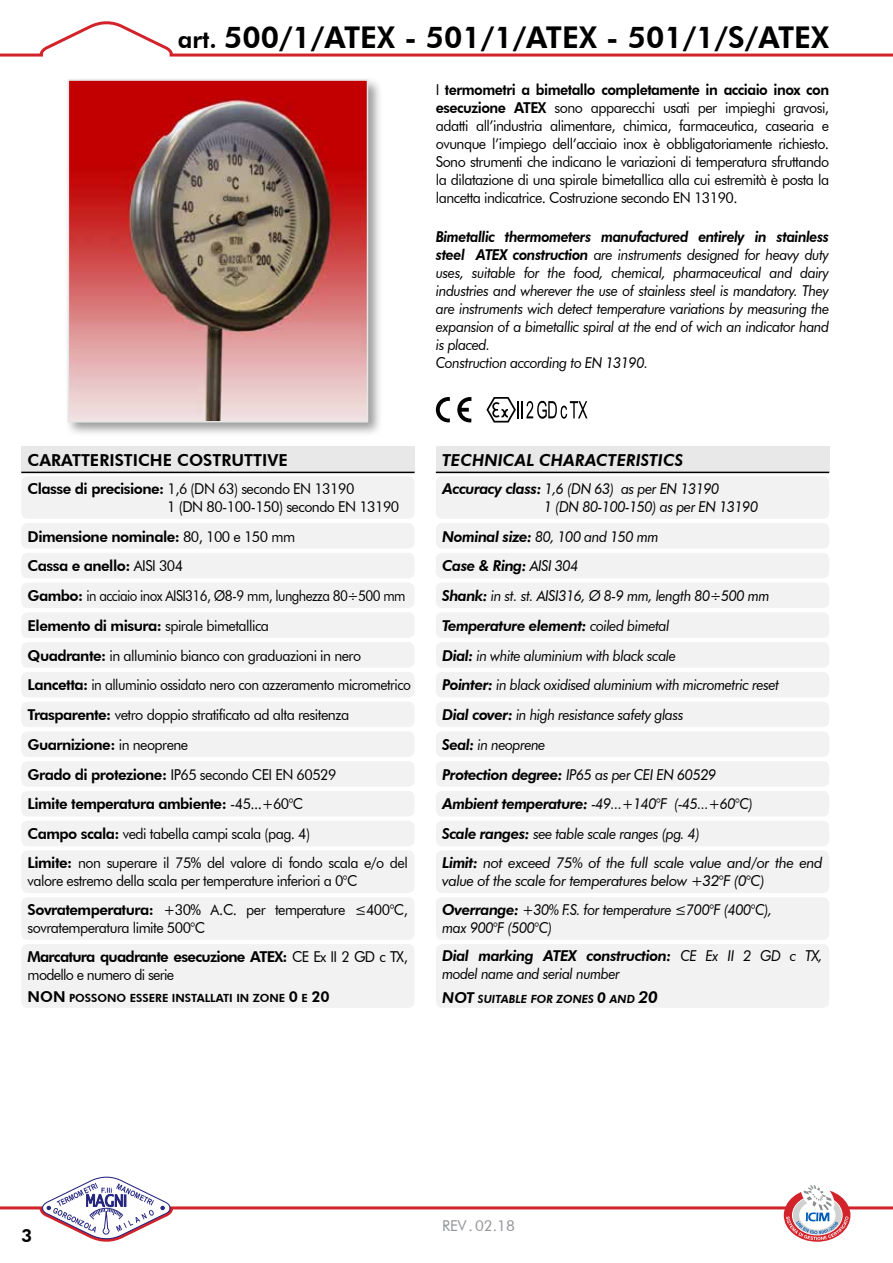
<style>
.page{position:relative;width:893px;height:1263px;background:#fff}
.page>*{position:absolute;margin:0;border:0;box-sizing:border-box;transform-origin:0 0}
.t1{font:800 30px "Futura BT";color:#000}
.t2{font:800 18px "Futura BT";color:#000}
.t3{font:800 16.5px "Futura BT";color:#000}
.t4{font:italic 800 16.5px "Futura BT";color:#000}
.t5{font:15px/18px "Futura BT";letter-spacing:-.035em;color:#000;scale:.95 1}
.t6{font:italic 15px/18px "Futura BT";letter-spacing:-.035em;color:#000;scale:.95 1}
.t7{font:italic 15px/18px "Futura BT";letter-spacing:-.035em;color:#000}
.t8{font:800 15px "Futura BT";letter-spacing:-.035em;color:#000}
.t9{font:15px "Futura BT";letter-spacing:-.035em;color:#000}
.t10{font:15px "Futura BT";color:#939598}
.t11{font:italic 800 15px "Futura BT";color:#000}
.t12{font:800 11.25px "Futura BT";color:#000}
.t13{font:italic 800 11.25px "Futura BT";color:#000}
.s1{font-size:24px}
.s2{font-weight:800}
.s3{font-weight:400}
.s4{font-size:11.25px}
.s5{font-size:15px}
.s6{font-size:16.5px}
</style>
<div class="page">
<svg style="left:41px;top:21px;width:134px;height:34px"></svg>
<hr style="left:0;top:54px;width:43px;height:3px;background:#d2232a">
<hr style="left:170px;top:54px;width:723px;height:3px;background:#d2232a">
<hr style="left:0;top:1206px;width:43px;height:3px;background:#d2232a">
<hr style="left:170px;top:1206px;width:723px;height:3px;background:#d2232a">
<svg style="left:784px;top:1189px;width:66px;height:53px"></svg>
<svg style="left:786px;top:1185px;width:62px;height:55px"></svg>
<div style="left:65px;top:76px;width:318px;height:362px;background:#000;opacity:.4"></div>
<img style="left:67px;top:79px;width:302px;height:344px">
<div style="left:21px;top:446px;width:394px;height:26px;background:#e8e8e8"></div>
<div style="left:436px;top:446px;width:393px;height:26px;background:#e8e8e8"></div>
<hr style="left:21px;top:472px;width:394px;height:1px;background:#000">
<div style="left:21px;top:553px;width:394px;height:25px;background:#f2f2f2;border-radius:6px"></div>
<div style="left:21px;top:583px;width:394px;height:25px;background:#f2f2f2;border-radius:6px"></div>
<div style="left:21px;top:612px;width:394px;height:26px;background:#f2f2f2;border-radius:6px"></div>
<div style="left:21px;top:642px;width:394px;height:26px;background:#f2f2f2;border-radius:6px"></div>
<div style="left:21px;top:672px;width:394px;height:25px;background:#f2f2f2;border-radius:6px"></div>
<div style="left:21px;top:702px;width:394px;height:25px;background:#f2f2f2;border-radius:6px"></div>
<div style="left:21px;top:731px;width:394px;height:26px;background:#f2f2f2;border-radius:6px"></div>
<div style="left:21px;top:791px;width:394px;height:25px;background:#f2f2f2;border-radius:6px"></div>
<div style="left:21px;top:850px;width:394px;height:43px;background:#f2f2f2;border-radius:6px"></div>
<div style="left:21px;top:897px;width:394px;height:43px;background:#f2f2f2;border-radius:6px"></div>
<hr style="left:436px;top:472px;width:393px;height:1px;background:#000">
<div style="left:436px;top:553px;width:393px;height:25px;background:#f2f2f2;border-radius:6px"></div>
<div style="left:436px;top:583px;width:393px;height:25px;background:#f2f2f2;border-radius:6px"></div>
<div style="left:436px;top:612px;width:393px;height:26px;background:#f2f2f2;border-radius:6px"></div>
<div style="left:436px;top:642px;width:393px;height:26px;background:#f2f2f2;border-radius:6px"></div>
<div style="left:436px;top:672px;width:393px;height:25px;background:#f2f2f2;border-radius:6px"></div>
<div style="left:436px;top:702px;width:393px;height:25px;background:#f2f2f2;border-radius:6px"></div>
<div style="left:436px;top:731px;width:393px;height:26px;background:#f2f2f2;border-radius:6px"></div>
<div style="left:436px;top:791px;width:393px;height:25px;background:#f2f2f2;border-radius:6px"></div>
<div style="left:436px;top:850px;width:393px;height:43px;background:#f2f2f2;border-radius:6px"></div>
<div style="left:436px;top:897px;width:393px;height:43px;background:#f2f2f2;border-radius:6px"></div>
<div style="left:21px;top:523px;width:394px;height:26px;background:#f2f2f2;border-radius:6px"></div>
<div style="left:436px;top:523px;width:393px;height:26px;background:#f2f2f2;border-radius:6px"></div>
<div style="left:21px;top:821px;width:394px;height:25px;background:#f2f2f2;border-radius:6px"></div>
<div style="left:436px;top:821px;width:393px;height:25px;background:#f2f2f2;border-radius:6px"></div>
<div style="left:21px;top:944px;width:394px;height:64px;background:#f2f2f2;border-radius:6px"></div>
<div style="left:436px;top:944px;width:393px;height:64px;background:#f2f2f2;border-radius:6px"></div>
<svg style="left:457px;top:397px;width:14px;height:25px"></svg>
<svg style="left:436px;top:397px;width:14px;height:25px"></svg>
<div style="left:21px;top:761px;width:394px;height:26px;background:#f2f2f2;border-radius:6px"></div>
<div style="left:436px;top:761px;width:393px;height:26px;background:#f2f2f2;border-radius:6px"></div>
<svg style="left:486px;top:397px;width:101px;height:25px"></svg>
<div style="left:21px;top:476px;width:394px;height:43px;background:#f2f2f2;border-radius:6px"></div>
<div style="left:436px;top:476px;width:393px;height:43px;background:#f2f2f2;border-radius:6px"></div>
<svg style="left:40px;top:1176px;width:132px;height:66px"></svg>
<h1 class="t1" style="left:178px;top:19px;width:653px"><span class="s1">art.</span> 500/1/ATEX - 501/1/ATEX - 501/1/S/ATEX</h1>
<p class="t5" style="left:436px;top:81px;width:416px;text-align:justify">I <span class="s2">termometri a bimetallo completamente in acciaio inox con esecuzione ATEX</span> sono apparecchi usati per impieghi gravosi, adatti all’industria alimentare, chimica, farmaceutica, casearia e ovunque l’impiego dell’acciaio inox è obbligatoriamente richiesto.<br>Sono strumenti che indicano le variazioni di temperatura sfruttando la dilatazione di una spirale bimetallica alla cui estremità è posta la lancetta indicatrice. Costruzione secondo EN 13190.</p>
<p class="t6" style="left:436px;top:228px;width:416px"><span class="s2">Bimetallic thermometers manufactured entirely in stainless steel ATEX construction</span> are instruments designed for heavy duty uses, suitable for the food, chemical, pharmaceutical and dairy industries and wherever the use of stainless steel is mandatory. They are instruments wich detect temperature variations by measuring the expansion of a bimetallic spiral at the end of wich an indicator hand is placed.<br>Construction according to EN 13190.</p>
<p class="t3" style="left:28px;top:450px;width:262px">CARATTERISTICHE COSTRUTTIVE</p>
<p class="t4" style="left:442px;top:450px;width:242px">TECHNICAL CHARACTERISTICS</p>
<p class="t5" style="left:167px;top:480px;width:246px;text-indent:-140px"><span class="s2">Classe di precisione:</span> 1,6 (DN 63) secondo EN 13190<br>1 (DN 80-100-150) secondo EN 13190</p>
<p class="t6" style="left:544px;top:480px;width:227px;text-indent:-102px"><span class="s2">Accuracy class:</span> 1,6 (DN 63) as per EN 13190<br>1 (DN 80-100-150) as per EN 13190</p>
<p class="t8" style="left:28px;top:527px;width:269px">Dimensione nominale: <span class="s3">80, 100 e 150 mm</span></p>
<p class="t6" style="left:442px;top:527px;width:229px"><span class="s2">Nominal size:</span> 80, 100 and 150 mm</p>
<p class="t5" style="left:28px;top:551px;width:405px;line-height:29.7px"><span class="s2">Cassa e anello:</span> AISI 304<br><span class="s2">Gambo:</span> in acciaio inox AISI316, Ø8-9 mm, lunghezza 80÷500 mm <span class="s2">Elemento di misura:</span> spirale bimetallica<br><span class="s2">Quadrante:</span> in alluminio bianco con graduazioni in nero <span class="s2">Lancetta:</span> in alluminio ossidato nero con azzeramento micrometrico <span class="s2">Trasparente:</span> vetro doppio stratificato ad alta resitenza <span class="s2">Guarnizione:</span> in neoprene</p>
<p class="t6" style="left:442px;top:551px;width:356px;line-height:29.7px"><span class="s2">Case &amp; Ring:</span> AISI 304<br><span class="s2">Shank:</span> in st. st. AISI316, Ø 8-9 mm, length 80÷500 mm <span class="s2">Temperature element:</span> coiled bimetal<br><span class="s2">Dial:</span> in white aluminium with black scale<br><span class="s2">Pointer:</span> in black oxidised aluminium with micrometric reset <span class="s2">Dial cover:</span> in high resistance safety glass<br><span class="s2">Seal:</span> in neoprene</p>
<p class="t9" style="left:28px;top:765px;width:310px"><span class="s2">Grado di protezione:</span> IP65 secondo CEI EN 60529</p>
<p class="t6" style="left:442px;top:765px;width:290px"><span class="s2">Protection degree:</span> IP65 as per CEI EN 60529</p>
<p class="t8" style="left:28px;top:795px;width:277px">Limite temperatura ambiente: <span class="s3">-45...+60°C</span></p>
<p class="t6" style="left:442px;top:795px;width:329px"><span class="s2">Ambient temperature:</span> -49...+140°F (-45...+60°C)</p>
<p class="t5" style="left:28px;top:825px;width:299px"><span class="s2">Campo scala:</span> vedi tabella campi scala (pag. 4)</p>
<p class="t6" style="left:442px;top:825px;width:273px"><span class="s2">Scale ranges:</span> see table scale ranges (pg. 4)</p>
<p class="t5" style="left:28px;top:854px;width:402px"><span class="s2">Limite:</span> non superare il 75% del valore di fondo scala e/o del valore estremo della scala per temperature inferiori a 0°C</p>
<p class="t5" style="left:28px;top:901px;width:402px"><span class="s2">Sovratemperatura:</span> +30% A.C. per temperature ≤400°C, sovratemperatura limite 500°C</p>
<p class="t5" style="left:28px;top:947px;width:402px"><span class="s2">Marcatura quadrante esecuzione ATEX:</span> CE Ex II 2 GD c TX, modello e numero di serie</p>
<p class="t8" style="left:28px;top:987px;width:13px">non</p>
<p class="t12" style="left:69px;top:991px;width:9px">possono</p>
<p class="t12" style="left:130px;top:991px;width:8px">essere</p>
<p class="t12" style="left:172px;top:991px;width:7px">installati</p>
<p class="t12" style="left:236px;top:991px;width:26px">in zone</p>
<p class="t8" style="left:289px;top:987px;width:42px">0<span class="s4">e</span> 20</p>
<p class="t7" style="left:442px;top:854px;width:382px"><span class="s2">Limit:</span> not exceed 75% of the full scale value and/or the end value of the scale for temperatures below +32°F (0°C)</p>
<p class="t6" style="left:442px;top:901px;width:349px"><span class="s2">Overrange:</span> +30% F.S. for temperature ≤700°F (400°C), max 900°F (500°C)</p>
<p class="t6" style="left:442px;top:946px;width:402px"><span class="s2">Dial marking ATEX construction:</span> CE Ex II 2 GD c TX, model name and serial number</p>
<p class="t11" style="left:442px;top:988px;width:12px">not</p>
<p class="t13" style="left:478px;top:992px;width:21px">suitable</p>
<p class="t13" style="left:531px;top:992px;width:9px">for</p>
<p class="t13" style="left:556px;top:992px;width:16px">zones</p>
<p class="t13" style="left:597px;top:992px;width:62px"><span class="s5">0</span>and <span class="s6">20</span></p>
<p class="t2" style="left:21px;top:1224px;width:13px">3</p>
<p class="t10" style="left:442px;top:1217px;width:74px">REV . 02.18</p>
</div>
